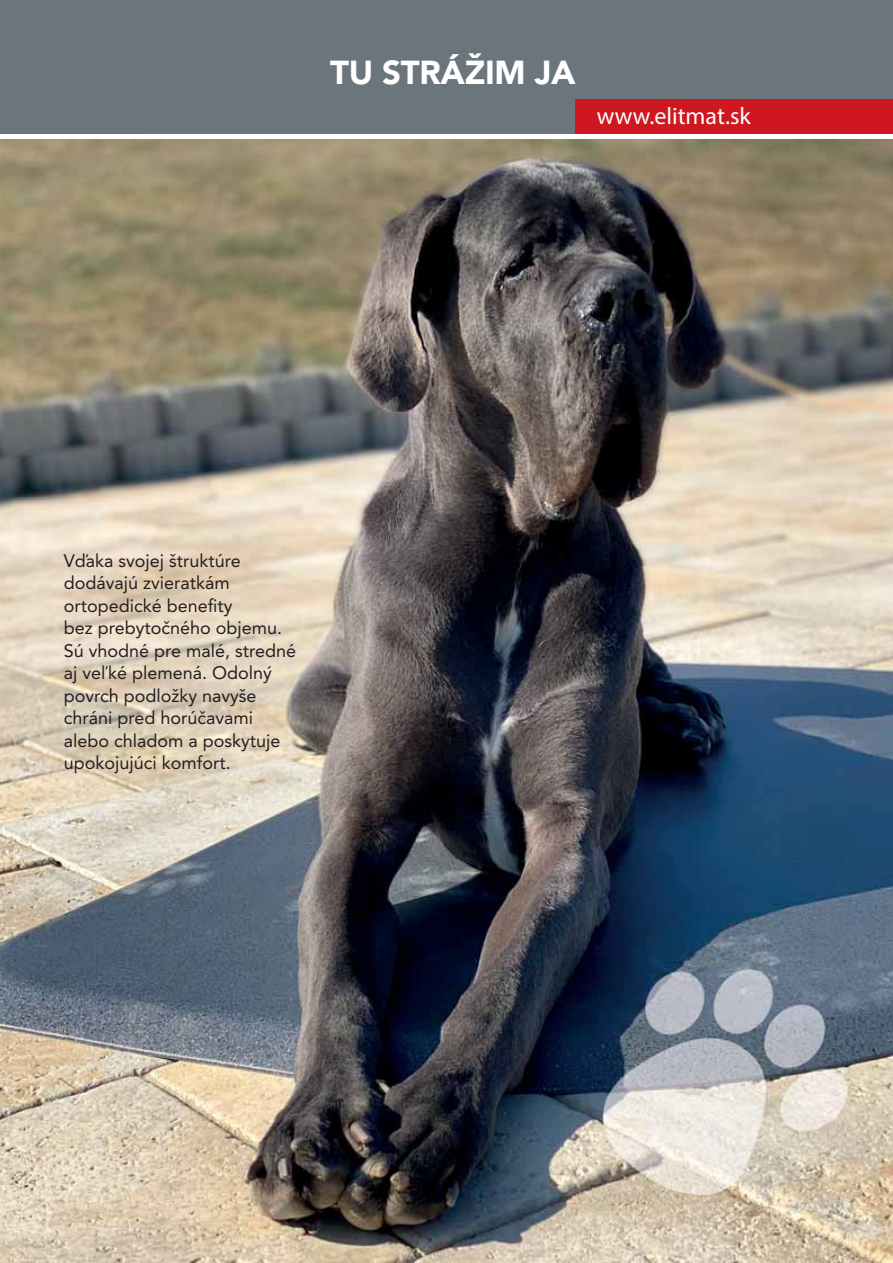
<style>
.page{position:relative;width:893px;height:1263px;background:#fff}
.page>*{position:absolute;margin:0;border:0;box-sizing:border-box;transform-origin:0 0}
.t1{font:900 33px "Avenir";letter-spacing:-.01em;color:#fff}
.t2{font:24px "Myriad Pro";color:#fff}
.t3{font:18px/22.5px "Avenir";color:#231f20}
</style>
<div class="page">
<img style="left:0;top:139px;width:893px;height:1124px">
<img style="left:0;top:912px;width:64px;height:131px">
<div style="left:0;top:0;width:893px;height:134px;background:#6a757c"></div>
<div style="left:575px;top:99px;width:318px;height:35px;background:#ce171e"></div>
<img style="left:592px;top:949px;width:272px;height:267px">
<h1 class="t1" style="left:330px;top:59px;width:247px">TU STRÁŽIM JA</h1>
<h2 class="t2" style="left:597px;top:107px;width:155px">www.elitmat.sk</h2>
<p class="t3" style="left:64px;top:551px;width:234px">Vďaka svojej štruktúre dodávajú zvieratkám ortopedické benefity<br>bez prebytočného objemu.<br>Sú vhodné pre malé, stredné aj veľ ké plemená. Odolný povrch podložky navyše chráni pred horúčavami alebo chladom a poskytuje upokojujúci komfort.</p>
</div>
